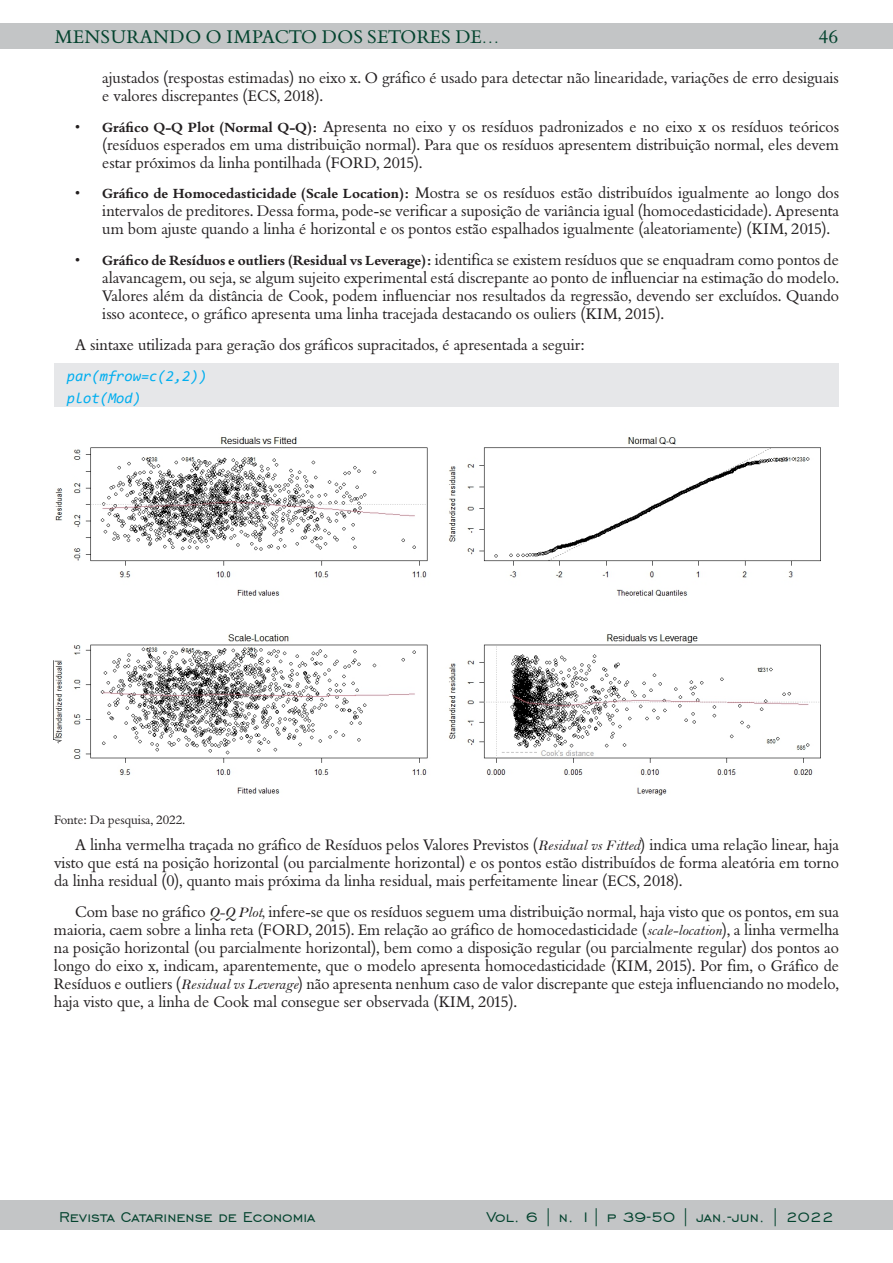
<style>
.page{position:relative;width:893px;height:1263px;background:#fff}
.page>*{position:absolute;margin:0;border:0;box-sizing:border-box;transform-origin:0 0}
.t1{font:18px "Engravers Gothic BT";color:#03432e}
.t2{font:18px "Bembo BQ";letter-spacing:.02em;color:#03432e}
.t3{font:15px/18px "Bembo BQ";color:#231f20;text-align:justify}
.t4{font:italic 15px/22.2px "Consolas";color:#00aeef}
.t5{font:12px "Bembo BQ";color:#231f20}
.s1{font-family:"Bembo Book MT Std";font-weight:700}
.s2{font-family:"Bell MT Italic"}
</style>
<div class="page">
<div style="left:0;top:23px;width:893px;height:26px;background:#c3c5c6"></div>
<div style="left:0;top:1200px;width:893px;height:30px;background:#c3c5c6"></div>
<div style="left:54px;top:363px;width:785px;height:22px;background:#e6e7e9"></div>
<div style="left:54px;top:385px;width:785px;height:22px;background:#e6e7e9"></div>
<img style="left:53px;top:436px;width:768px;height:360px">
<p class="t2" style="left:55px;top:27px;width:446px">MENSURANDO O IMPACTO DOS SETORES DE…</p>
<p class="t2" style="left:819px;top:27px;width:21px">46</p>
<p class="t3" style="left:102px;top:69px;width:738px">ajustados (respostas estimadas) no eixo x. O gráfico é usado para detectar não linearidade, variações de erro desiguais e valores discrepantes (ECS, 2018).</p>
<p class="t3" style="left:102px;top:118px;width:738px;text-indent:-27px">• <span class="s1">Gráfico Q-Q Plot (Normal Q-Q):</span> Apresenta no eixo y os resíduos padronizados e no eixo x os resíduos teóricos (resíduos esperados em uma distribuição normal). Para que os resíduos apresentem distribuição normal, eles devem estar próximos da linha pontilhada (FORD, 2015).</p>
<p class="t3" style="left:102px;top:185px;width:738px;text-indent:-27px">• <span class="s1">Gráfico de Homocedasticidade (Scale Location):</span> Mostra se os resíduos estão distribuídos igualmente ao longo dos intervalos de preditores. Dessa forma, pode-se verificar a suposição de variância igual (homocedasticidade). Apresenta um bom ajuste quando a linha é horizontal e os pontos estão espalhados igualmente (aleatoriamente) (KIM, 2015).</p>
<p class="t3" style="left:102px;top:252px;width:738px;text-indent:-27px">• <span class="s1">Gráfico de Resíduos e outliers (Residual vs Leverage):</span> identifica se existem resíduos que se enquadram como pontos de alavancagem, ou seja, se algum sujeito experimental está discrepante ao ponto de influenciar na estimação do modelo.<br>Valores além da distância de Cook, podem influenciar nos resultados da regressão, devendo ser excluídos. Quando isso acontece, o gráfico apresenta uma linha tracejada destacando os ouliers (KIM, 2015).</p>
<p class="t3" style="left:75px;top:336px;width:510px">A sintaxe utilizada para geração dos gráficos supracitados, é apresentada a seguir:</p>
<p class="t4" style="left:67px;top:364px;width:142px">par(mfrow=c(2,2)) plot(Mod)</p>
<p class="t5" style="left:54px;top:813px;width:132px">Fonte: Da pesquisa, 2022.</p>
<p class="t3" style="left:54px;top:836px;width:786px;text-indent:21px">A linha vermelha traçada no gráfico de Resíduos pelos Valores Previstos (<span class="s2">Residual vs Fitted</span>) indica uma relação linear, haja visto que está na posição horizontal (ou parcialmente horizontal) e os pontos estão distribuídos de forma aleatória em torno da linha residual (0), quanto mais próxima da linha residual, mais perfeitamente linear (ECS, 2018).</p>
<p class="t3" style="left:54px;top:903px;width:786px;text-indent:21px">Com base no gráfico <span class="s2">Q-Q Plot,</span> infere-se que os resíduos seguem uma distribuição normal, haja visto que os pontos, em sua maioria, caem sobre a linha reta (FORD, 2015). Em relação ao gráfico de homocedasticidade (<span class="s2">scale-location</span>), a linha vermelha na posição horizontal (ou parcialmente horizontal), bem como a disposição regular (ou parcialmente regular) dos pontos ao longo do eixo x, indicam, aparentemente, que o modelo apresenta homocedasticidade (KIM, 2015). Por fim, o Gráfico de Resíduos e outliers (<span class="s2">Residual vs Leverage</span>) não apresenta nenhum caso de valor discrepante que esteja influenciando no modelo, haja visto que, a linha de Cook mal consegue ser observada (KIM, 2015).</p>
<p class="t1" style="left:59px;top:1207px;width:258px">Revista Catarinense de Economia</p>
<p class="t1" style="left:486px;top:1207px;width:349px">Vol. 6 | n. 1| p 39-50 | jan.-jun. | 2022</p>
</div>
